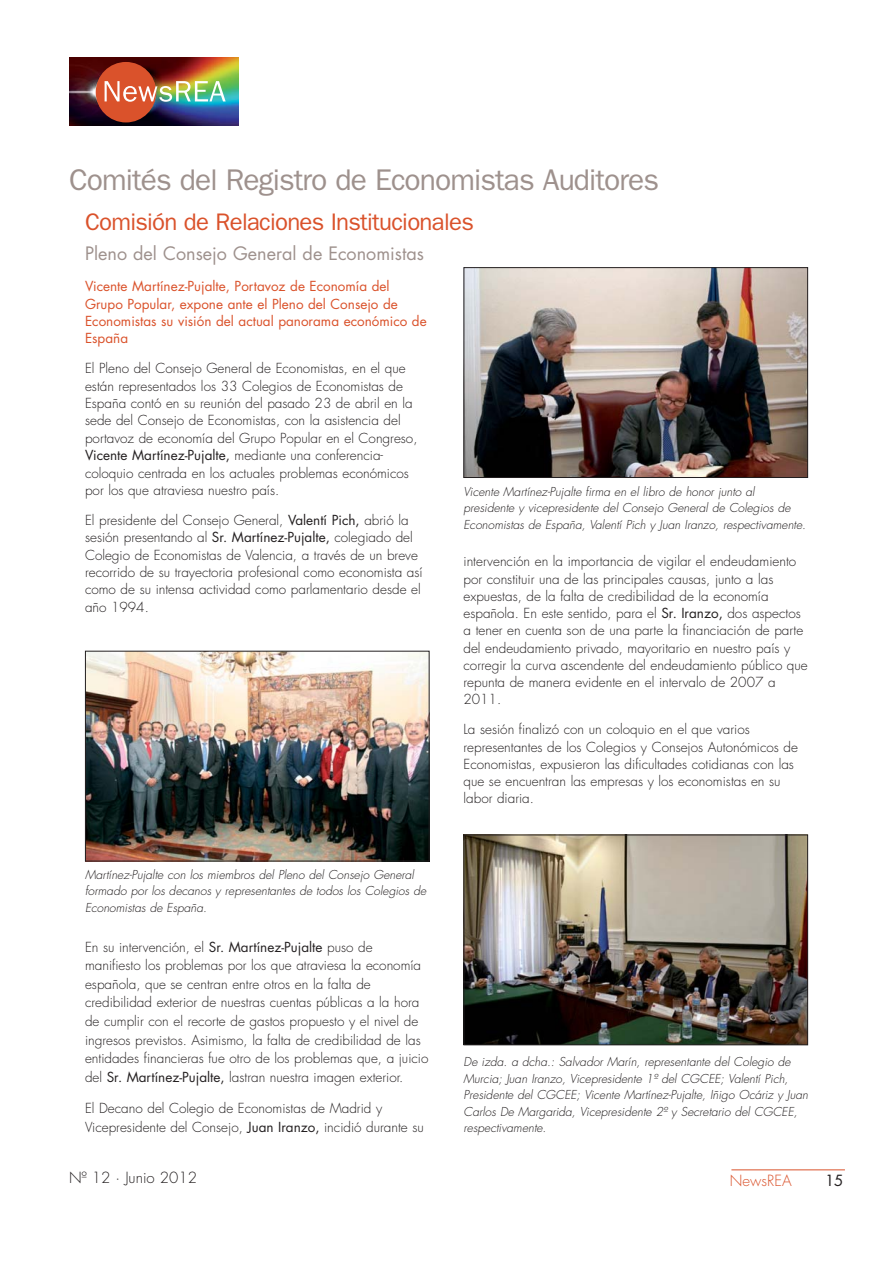
<style>
.page{position:relative;width:893px;height:1263px;background:#fff}
.page>*{position:absolute;margin:0;border:0;box-sizing:border-box;transform-origin:0 0}
.t1{font:30px "Franklin Gothic";letter-spacing:-.03em;color:#9e918d}
.t2{font:24px "Franklin Gothic";letter-spacing:-.03em;color:#da522b}
.t3{font:18px "Futura";color:#9e918d}
.t4{font:300 15px "Futura";color:#231f20}
.t5{font:300 15px "Futura";color:#da522b}
.t6{font:15px "Futura";color:#231f20}
.t7{font:300 13.5px/17.4px "Futura";color:#231f20}
.t8{font:13.5px/17.4px "Futura";color:#da522b}
.t9{font:italic 300 12px/16.5px "Futura";color:#231f20}
.s1{font-weight:400}
</style>
<div class="page">
<img style="left:69px;top:58px;width:170px;height:68px">
<div style="left:96px;top:62px;width:60px;height:60px;background:#da522b;border-radius:50%"></div>
<img style="left:105px;top:81px;width:121px;height:21px">
<hr style="left:731px;top:1170px;width:114px;height:1px;background:#da522b">
<img style="left:87px;top:653px;width:340px;height:206px">
<div style="left:85px;top:651px;width:344px;height:210px;border:1px solid #231f20"></div>
<img style="left:465px;top:269px;width:341px;height:207px">
<div style="left:463px;top:267px;width:345px;height:211px;border:1px solid #231f20"></div>
<img style="left:465px;top:837px;width:341px;height:206px">
<div style="left:463px;top:835px;width:345px;height:210px;border:1px solid #231f20"></div>
<h1 class="t1" style="left:69px;top:169px;width:591px">Comités del Registro de Economistas Auditores</h1>
<h2 class="t2" style="left:85px;top:214px;width:390px">Comisión de Relaciones Institucionales</h2>
<h3 class="t3" style="left:85px;top:245px;width:340px">Pleno del Consejo General de Economistas</h3>
<p class="t8" style="left:85px;top:279px;width:343px">Vicente Martínez-Pujalte, Portavoz de Economía del Grupo Popular, expone ante el Pleno del Consejo de Economistas su visión del actual panorama económico de España</p>
<p class="t7" style="left:85px;top:361px;width:334px">El Pleno del Consejo General de Economistas, en el que están representados los 33 Colegios de Economistas de España contó en su reunión del pasado 23 de abril en la sede del Consejo de Economistas, con la asistencia del portavoz de economía del Grupo Popular en el Congreso, <span class="s1">Vicente Martínez-Pujalte,</span> mediante una conferencia&shy;coloquio centrada en los actuales problemas económicos por los que atraviesa nuestro país.</p>
<p class="t7" style="left:85px;top:513px;width:339px">El presidente del Consejo General, <span class="s1">Valentí Pich,</span> abrió la sesión presentando al <span class="s1">Sr. Martínez-Pujalte,</span> colegiado del Colegio de Economistas de Valencia, a través de un breve recorrido de su trayectoria profesional como economista así como de su intensa actividad como parlamentario desde el año 1994.</p>
<p class="t9" style="left:463px;top:484px;width:346px">Vicente Martínez-Pujalte firma en el libro de honor junto al presidente y vicepresidente del Consejo General de Colegios de<br>Economistas de España, Valentí Pich y Juan Iranzo, respectivamente.</p>
<p class="t7" style="left:463px;top:554px;width:346px">intervención en la importancia de vigilar el endeudamiento por constituir una de las principales causas, junto a las expuestas, de la falta de credibilidad de la economía española. En este sentido, para el <span class="s1">Sr. Iranzo,</span> dos aspectos a tener en cuenta son de una parte la financiación de parte del endeudamiento privado, mayoritario en nuestro país y corregir la curva ascendente del endeudamiento público que repunta de manera evidente en el intervalo de 2007 a 2011.</p>
<p class="t7" style="left:463px;top:722px;width:336px">La sesión finalizó con un coloquio en el que varios representantes de los Colegios y Consejos Autonómicos de Economistas, expusieron las dificultades cotidianas con las que se encuentran las empresas y los economistas en su labor diaria.</p>
<p class="t9" style="left:85px;top:867px;width:345px">Martínez-Pujalte con los miembros del Pleno del Consejo General formado por los decanos y representantes de todos los Colegios de<br>Economistas de España.</p>
<p class="t7" style="left:85px;top:939px;width:345px;line-height:18.6px">En su intervención, el <span class="s1">Sr. Martínez-Pujalte</span> puso de manifiesto los problemas por los que atraviesa la economía española, que se centran entre otros en la falta de credibilidad exterior de nuestras cuentas públicas a la hora de cumplir con el recorte de gastos propuesto y el nivel de ingresos previstos. Asimismo, la falta de credibilidad de las entidades financieras fue otro de los problemas que, a juicio del <span class="s1">Sr. Martínez-Pujalte,</span> lastran nuestra imagen exterior.</p>
<p class="t7" style="left:85px;top:1100px;width:340px;line-height:18.6px">El Decano del Colegio de Economistas de Madrid y<br>Vicepresidente del Consejo, <span class="s1">Juan Iranzo,</span> incidió durante su</p>
<p class="t9" style="left:463px;top:1054px;width:348px">De izda. a dcha.: Salvador Marín, representante del Colegio de Murcia; Juan Iranzo, Vicepresidente 1º del CGCEE; Valentí Pich, Presidente del CGCEE; Vicente Martínez-Pujalte, Iñigo Ocáriz y Juan Carlos De Margarida, Vicepresidente 2º y Secretario del CGCEE, respectivamente.</p>
<p class="t4" style="left:69px;top:1171px;width:129px">Nº 12 · Junio 2012</p>
<p class="t5" style="left:730px;top:1173px;width:63px">NewsREA</p>
<p class="t6" style="left:825px;top:1174px;width:20px">15</p>
</div>
